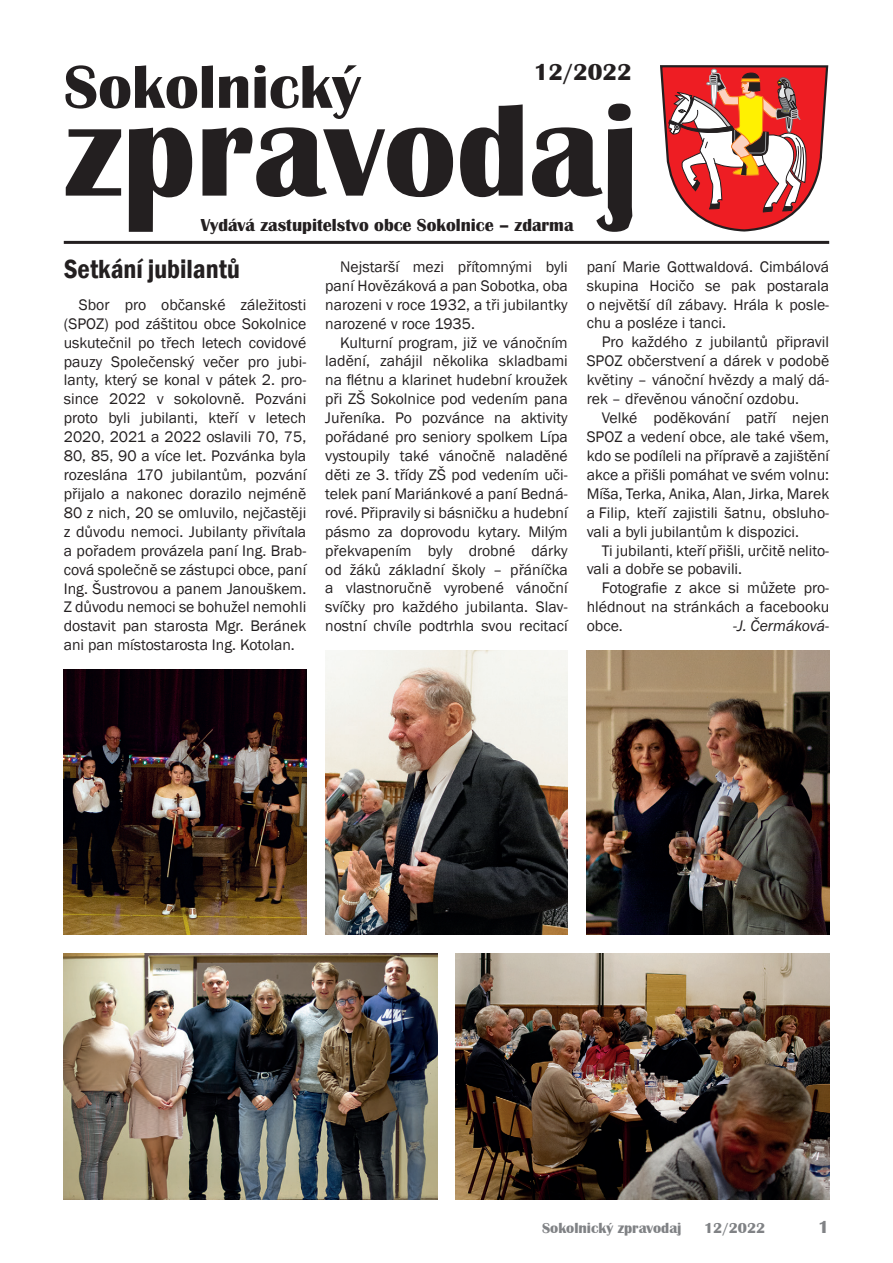
<style>
.page{position:relative;width:893px;height:1263px;background:#fff}
.page>*{position:absolute;margin:0;border:0;box-sizing:border-box;transform-origin:0 0}
.t1{font:700 62.55px "Britannic";color:#231f20}
.t2{font:600 condensed 27px "Franklin Gothic";color:#231f20}
.t3{font:700 24px "Britannic";color:#231f20}
.t4{font:700 18px "Britannic";color:#231f20}
.t5{font:700 18px "Britannic";color:#808285}
.t6{font:15.75px/18.9px "Franklin Gothic";color:#231f20;text-align:justify}
.t7{font:italic 15.75px "Franklin Gothic";color:#231f20}
.t8{font:700 15px "Britannic";color:#808285}
</style>
<div class="page">
<svg style="left:66px;top:129px;width:55px;height:67px"></svg>
<svg style="left:129px;top:128px;width:63px;height:104px"></svg>
<svg style="left:202px;top:127px;width:251px;height:70px"></svg>
<svg style="left:460px;top:104px;width:63px;height:93px"></svg>
<svg style="left:532px;top:104px;width:100px;height:128px"></svg>
<hr style="left:64px;top:241px;width:765px;height:3px;background:#231f20">
<svg style="left:660px;top:65px;width:168px;height:167px"></svg>
<img style="left:587px;top:650px;width:242px;height:284px">
<img style="left:64px;top:669px;width:242px;height:265px">
<img style="left:325px;top:650px;width:243px;height:284px">
<img style="left:64px;top:953px;width:373px;height:246px">
<img style="left:456px;top:953px;width:373px;height:246px">
<h1 class="t1" style="left:64px;top:52px;width:298px">Sokolnický</h1>
<h3 class="t3" style="left:534px;top:59px;width:100px">12/2022</h3>
<p class="t4" style="left:201px;top:215px;width:374px">Vydává zastupitelstvo obce Sokolnice – zdarma</p>
<h2 class="t2" style="left:64px;top:251px;width:178px">Setkání jubilantů</h2>
<p class="t6" style="left:64px;top:295px;width:244px;text-indent:15px">Sbor pro občanské záležitosti (SPOZ) pod záštitou obce Sokolnice uskutečnil po třech letech covidové pauzy Společenský večer pro jubi&shy;lanty, který se konal v pátek 2. pro&shy;since 2022 v sokolovně. Pozváni proto byli jubilanti, kteří v letech 2020, 2021 a 2022 oslavili 70, 75, 80, 85, 90 a více let. Pozvánka byla rozeslána 170 jubilantům, pozvání přijalo a nakonec dorazilo nejméně 80 z nich, 20 se omluvilo, nejčastěji z důvodu nemoci. Jubilanty přivítala a pořadem provázela paní Ing. Brab&shy;cová společně se zástupci obce, paní Ing. Šustrovou a panem Janouškem.<br>Z důvodu nemoci se bohužel nemohli dostavit pan starosta Mgr. Beránek ani pan místostarosta Ing. Kotolan.</p>
<p class="t6" style="left:325px;top:257px;width:244px;text-indent:15px">Nejstarší mezi přítomnými byli paní Hovězáková a pan Sobotka, oba narozeni v roce 1932, a tři jubilantky narozené v roce 1935.</p>
<p class="t6" style="left:325px;top:333px;width:244px;text-indent:15px">Kulturní program, již ve vánočním ladění, zahájil několika skladbami na flétnu a klarinet hudební kroužek při ZŠ Sokolnice pod vedením pana Juřeníka. Po pozvánce na aktivity pořádané pro seniory spolkem Lípa vystoupily také vánočně naladěné děti ze 3. třídy ZŠ pod vedením uči&shy;telek paní Mariánkové a paní Bedná&shy;rové. Připravily si básničku a hudební pásmo za doprovodu kytary. Milým překvapením byly drobné dárky od žáků základní školy – přáníčka a vlastnoručně vyrobené vánoční svíčky pro každého jubilanta. Slav&shy;nostní chvíle podtrhla svou recitací</p>
<p class="t6" style="left:587px;top:257px;width:244px">paní Marie Gottwaldová. Cimbálová skupina Hocičo se pak postarala o největší díl zábavy. Hrála k posle&shy;chu a posléze i tanci.</p>
<p class="t6" style="left:587px;top:333px;width:244px;text-indent:15px">Pro každého z jubilantů připravil SPOZ občerstvení a dárek v podobě květiny – vánoční hvězdy a malý dá&shy;rek – dřevěnou vánoční ozdobu.</p>
<p class="t6" style="left:587px;top:409px;width:244px;text-indent:15px">Velké poděkování patří nejen SPOZ a vedení obce, ale také všem, kdo se podíleli na přípravě a zajištění akce a přišli pomáhat ve svém volnu:<br>Míša, Terka, Anika, Alan, Jirka, Marek a Filip, kteří zajistili šatnu, obsluho&shy;vali a byli jubilantům k dispozici.</p>
<p class="t6" style="left:587px;top:541px;width:244px;text-indent:15px">Ti jubilanti, kteří přišli, určitě nelito&shy;vali a dobře se pobavili.</p>
<p class="t6" style="left:587px;top:579px;width:244px;text-indent:15px">Fotografie z akce si můžete pro&shy;hlédnout na stránkách a facebooku obce.</p>
<p class="t7" style="left:733px;top:616px;width:98px">-J. Čermáková-</p>
<p class="t8" style="left:542px;top:1220px;width:141px">Sokolnický zpravodaj</p>
<p class="t8" style="left:704px;top:1220px;width:63px">12/2022</p>
<p class="t5" style="left:818px;top:1217px;width:12px">1</p>
</div>
